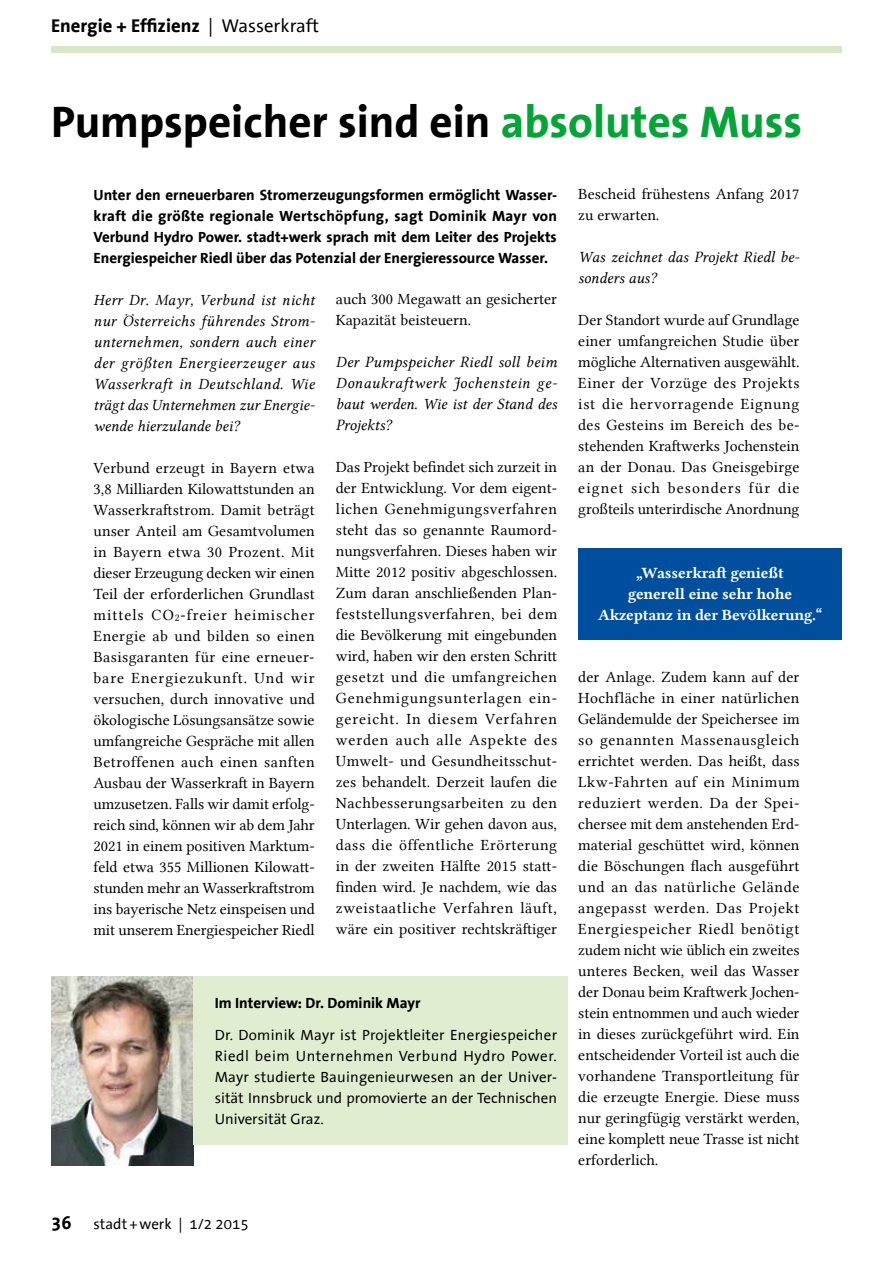
<style>
.page{position:relative;width:893px;height:1263px;background:#fff}
.page>*{position:absolute;margin:0;border:0;box-sizing:border-box;transform-origin:0 0}
.t1{font:700 45px "The Sans Office";color:#000}
.t2{font:700 18.75px "The Sans Office";color:#000}
.t3{font:15.9px/21px "Lin Libertine B";letter-spacing:-.01em;color:#fff;text-align:center}
.t4{font:15.75px/21px "Lin Libertine";color:#000;text-align:justify}
.t5{font:15.75px/21px "Lin Libertine I";color:#000;text-align:justify}
.t6{font:700 15px/21px "The Sans Office";color:#000;text-align:justify}
.t7{font:15px/21px "The Sans Office";color:#000;text-align:justify}
.s1{font-weight:400}
.s2{color:#04a536}
.s3{font-weight:700;font-size:18.75px}
</style>
<div class="page">
<div style="left:51px;top:46px;width:791px;height:6px;background:#d8e8c5"></div>
<img style="left:51px;top:977px;width:142px;height:189px">
<div style="left:193px;top:977px;width:375px;height:167px;background:#e0edd1"></div>
<div style="left:578px;top:548px;width:264px;height:92px;background:#004e9e"></div>
<p class="t2" style="left:51px;top:15px;width:270px">Energie + Effizienz <span class="s1">| Wasserkraft</span></p>
<h1 class="t1" style="left:51px;top:98px;width:753px">Pumpspeicher sind ein <span class="s2">absolutes Muss</span></h1>
<p class="t6" style="left:94px;top:184px;width:465px">Unter den erneuerbaren Stromerzeugungsformen ermöglicht Wasser&shy;kraft die größte regionale Wertschöpfung, sagt Dominik Mayr von Verbund Hydro Power. stadt+werk sprach mit dem Leiter des Projekts Energiespeicher Riedl über das Potenzial der Energieressource Wasser.</p>
<p class="t5" style="left:94px;top:289px;width:223px">Herr Dr. Mayr, Verbund ist nicht nur Österreichs führendes Strom&shy;unternehmen, sondern auch einer der größten Energieerzeuger aus Wasserkraft in Deutschland. Wie trägt das Unternehmen zur Energie&shy;wende hierzulande bei?</p>
<p class="t4" style="left:94px;top:457px;width:223px">Verbund erzeugt in Bayern etwa 3,8 Milliarden Kilowattstunden an Wasserkraftstrom. Damit beträgt unser Anteil am Gesamtvolumen in Bayern etwa 30 Prozent. Mit dieser Erzeugung decken wir einen Teil der erforderlichen Grundlast mittels CO<sub>2</sub>-freier heimischer Energie ab und bilden so einen Basisgaranten für eine erneuer&shy;bare Energiezukunft. Und wir versuchen, durch innovative und ökologische Lösungsansätze sowie umfangreiche Gespräche mit allen Betroffenen auch einen sanften Ausbau der Wasserkraft in Bayern umzusetzen. Falls wir damit erfolg&shy;reich sind, können wir ab dem Jahr 2021 in einem positiven Marktum&shy;feld etwa 355 Millionen Kilowatt&shy;stunden mehr an Wasserkraftstrom ins bayerische Netz einspeisen und mit unserem Energiespeicher Riedl</p>
<p class="t4" style="left:336px;top:289px;width:223px">auch 300 Megawatt an gesicherter<br>Kapazität beisteuern.</p>
<p class="t5" style="left:336px;top:352px;width:223px">Der Pumpspeicher Riedl soll beim Donaukraftwerk Jochenstein ge&shy;baut werden. Wie ist der Stand des Projekts?</p>
<p class="t4" style="left:336px;top:457px;width:223px">Das Projekt befindet sich zurzeit in der Entwicklung. Vor dem eigent&shy;lichen Genehmigungsverfahren steht das so genannte Raumord&shy;nungsverfahren. Dieses haben wir Mitte 2012 positiv abgeschlossen.<br>Zum daran anschließenden Plan&shy;feststellungsverfahren, bei dem die Bevölkerung mit eingebunden wird, haben wir den ersten Schritt gesetzt und die umfangreichen Genehmigungsunterlagen ein&shy;gereicht. In diesem Verfahren werden auch alle Aspekte des Umwelt- und Gesundheitsschut&shy;zes behandelt. Derzeit laufen die Nachbesserungsarbeiten zu den Unterlagen. Wir gehen davon aus, dass die öffentliche Erörterung in der zweiten Hälfte 2015 statt&shy;finden wird. Je nachdem, wie das zweistaatliche Verfahren läuft, wäre ein positiver rechtskräftiger</p>
<p class="t6" style="left:215px;top:993px;width:207px">Im Interview: Dr. Dominik Mayr</p>
<p class="t7" style="left:215px;top:1025px;width:344px">Dr. Dominik Mayr ist Projektleiter Energiespeicher Riedl beim Unternehmen Verbund Hydro Power.<br>Mayr studierte Bauingenieurwesen an der Univer&shy;sität Innsbruck und promovierte an der Technischen Universität Graz.</p>
<p class="t7" style="left:51px;top:1214px;width:199px"><span class="s3">36</span> stadt +werk | 1/2 2015</p>
<p class="t4" style="left:578px;top:184px;width:223px">Bescheid frühestens Anfang 2017 zu erwarten.</p>
<p class="t5" style="left:578px;top:247px;width:223px">Was zeichnet das Projekt Riedl be&shy;sonders aus?</p>
<p class="t4" style="left:578px;top:310px;width:223px">Der Standort wurde auf Grundlage einer umfangreichen Studie über mögliche Alternativen ausgewählt.<br>Einer der Vorzüge des Projekts ist die hervorragende Eignung des Gesteins im Bereich des be&shy;stehenden Kraftwerks Jochenstein an der Donau. Das Gneisgebirge eignet sich besonders für die großteils unterirdische Anordnung</p>
<p class="t3" style="left:598px;top:562px;width:226px">„Wasserkraft genießt<br>generell eine sehr hohe<br>Akzeptanz in der Bevölkerung.“</p>
<p class="t4" style="left:578px;top:667px;width:223px">der Anlage. Zudem kann auf der Hochfläche in einer natürlichen Geländemulde der Speichersee im so genannten Massenausgleich errichtet werden. Das heißt, dass Lkw-Fahrten auf ein Minimum reduziert werden. Da der Spei&shy;chersee mit dem anstehenden Erd&shy;material geschüttet wird, können die Böschungen flach ausgeführt und an das natürliche Gelände angepasst werden. Das Projekt Energiespeicher Riedl benötigt zudem nicht wie üblich ein zweites unteres Becken, weil das Wasser der Donau beim Kraftwerk Jochen&shy;stein entnommen und auch wieder in dieses zurückgeführt wird. Ein entscheidender Vorteil ist auch die vorhandene Transportleitung für die erzeugte Energie. Diese muss nur geringfügig verstärkt werden, eine komplett neue Trasse ist nicht erforderlich.</p>
</div>
